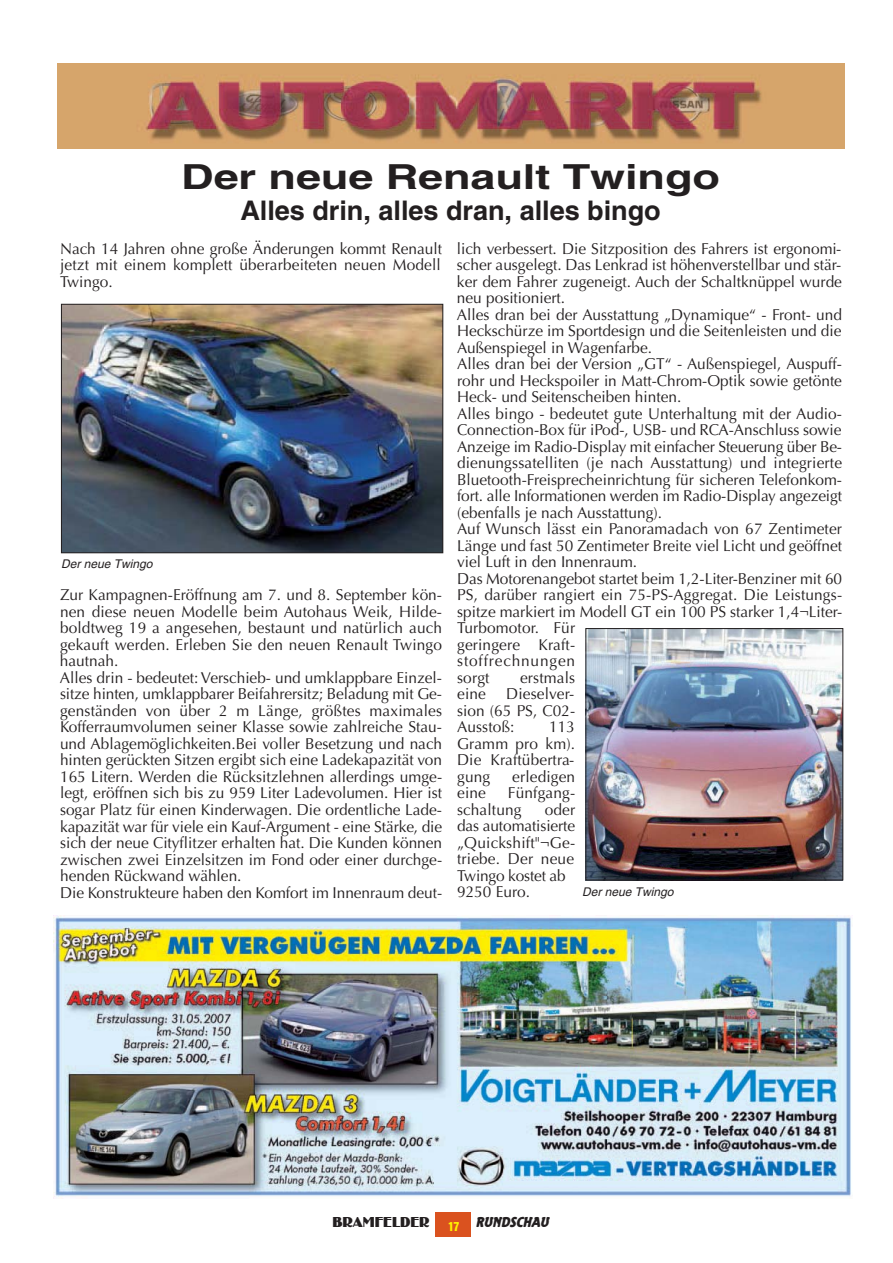
<style>
.page{position:relative;width:893px;height:1263px;background:#fff}
.page>*{position:absolute;margin:0;border:0;box-sizing:border-box;transform-origin:0 0}
.t1{font:700 34.5px "Helvetica";color:#231f20;scale:1.3 1}
.t2{font:700 27px "Helvetica";color:#231f20}
.t3{font:15.75px/16.5px "Optima";color:#231f20}
.t4{font:15px "Birmingham";color:#231f20}
.t5{font:italic 12px "Helvetica";color:#231f20}
.s1{font-family:"Elmshorn";font-style:italic}
</style>
<div class="page">
<div style="left:435px;top:1212px;width:36px;height:25px;background:#da521f"></div>
<img style="left:54px;top:916px;width:797px;height:281px">
<img style="left:57px;top:64px;width:787px;height:85px">
<img style="left:63px;top:306px;width:378px;height:245px">
<div style="left:61px;top:304px;width:382px;height:249px;border:1px solid #231f20"></div>
<img style="left:587px;top:630px;width:254px;height:248px">
<div style="left:585px;top:628px;width:258px;height:252px;border:1px solid #231f20"></div>
<h1 class="t1" style="left:181px;top:164px;width:416px">Der neue Renault Twingo</h1>
<h2 class="t2" style="left:240px;top:201px;width:422px">Alles drin, alles dran, alles bingo</h2>
<p class="t3" style="left:60px;top:242px;width:383px;text-align:justify">Nach 14 Jahren ohne große Änderungen kommt Renault jetzt mit einem komplett überarbeiteten neuen Modell Twingo.</p>
<p class="t3" style="left:457px;top:242px;width:387px">lich verbessert. Die Sitzposition des Fahrers ist ergonomi&shy;scher ausgelegt. Das Lenkrad ist höhenverstellbar und stär&shy;ker dem Fahrer zugeneigt. Auch der Schaltknüppel wurde neu positioniert.<br>Alles dran bei der Ausstattung „Dynamique“ - Front- und Heckschürze im Sportdesign und die Seitenleisten und die Außenspiegel in Wagenfarbe.<br>Alles dran bei der Version „GT“ - Außenspiegel, Auspuff&shy;rohr und Heckspoiler in Matt-Chrom-Optik sowie getönte Heck- und Seitenscheiben hinten.<br>Alles bingo - bedeutet gute Unterhaltung mit der Audio-Connection-Box für iPod-, USB- und RCA-Anschluss sowie Anzeige im Radio-Display mit einfacher Steuerung über Be&shy;dienungssatelliten (je nach Ausstattung) und integrierte Bluetooth-Freisprecheinrichtung für sicheren Telefonkom&shy;fort. alle Informationen werden im Radio-Display angezeigt (ebenfalls je nach Ausstattung).<br>Auf Wunsch lässt ein Panoramadach von 67 Zentimeter Länge und fast 50 Zentimeter Breite viel Licht und geöffnet viel Luft in den Innenraum.<br>Das Motorenangebot startet beim 1,2-Liter-Benziner mit 60<br>PS, darüber rangiert ein 75-PS-Aggregat. Die Leistungs&shy;spitze markiert im Modell GT ein 100 PS starker 1,4¬Liter-Turbomotor. Für<br>geringere Kraft-<br>stoffrechnungen<br>sorgt</p>
<p class="t5" style="left:61px;top:560px;width:93px">Der neue Twingo</p>
<p class="t3" style="left:60px;top:588px;width:384px">Zur Kampagnen-Eröffnung am 7. und 8. September kön&shy;nen diese neuen Modelle beim Autohaus Weik, Hilde&shy;boldtweg 19 a angesehen, bestaunt und natürlich auch gekauft werden. Erleben Sie den neuen Renault Twingo hautnah.<br>Alles drin - bedeutet: Verschieb- und umklappbare Einzel&shy;sitze hinten, umklappbarer Beifahrersitz; Beladung mit Ge&shy;genständen von über 2 m Länge, größtes maximales Kofferraumvolumen seiner Klasse sowie zahlreiche Stau&shy;und Ablagemöglichkeiten.Bei voller Besetzung und nach hinten gerückten Sitzen ergibt sich eine Ladekapazität von 165 Litern. Werden die Rücksitzlehnen allerdings umge&shy;legt, eröffnen sich bis zu 959 Liter Ladevolumen. Hier ist sogar Platz für einen Kinderwagen. Die ordentliche Lade&shy;kapazität war für viele ein Kauf-Argument - eine Stärke, die sich der neue Cityflitzer erhalten hat. Die Kunden können zwischen zwei Einzelsitzen im Fond oder einer durchge&shy;henden Rückwand wählen.<br>Die Konstrukteure haben den Komfort im Innenraum deut-</p>
<p class="t3" style="left:520px;top:671px;width:57px">erstmals</p>
<p class="t3" style="left:457px;top:687px;width:119px;text-align:justify;text-indent:49px">Dieselver&shy;sion (65 PS, C02- Ausstoß:</p>
<p class="t3" style="left:457px;top:687px;width:30px">eine</p>
<p class="t3" style="left:457px;top:720px;width:119px;text-align:justify;text-indent:92px">113<br>Gramm pro km).<br>Die Kraftübertra&shy;gung</p>
<p class="t3" style="left:512px;top:770px;width:64px">erledigen</p>
<p class="t3" style="left:457px;top:786px;width:119px;text-indent:51px">Fünfgang&shy;schaltung</p>
<p class="t3" style="left:457px;top:786px;width:30px">eine</p>
<p class="t3" style="left:457px;top:803px;width:119px;text-indent:88px">oder das automatisierte „Quickshift"¬Ge&shy;triebe. Der neue<br>Twingo kostet ab<br>9250 Euro.</p>
<p class="t5" style="left:582px;top:887px;width:93px">Der neue Twingo</p>
<p class="t4" style="left:332px;top:1217px;width:220px">BRAMFELDER <sub>17</sub> <span class="s1">RUNDSCHAU</span></p>
</div>
